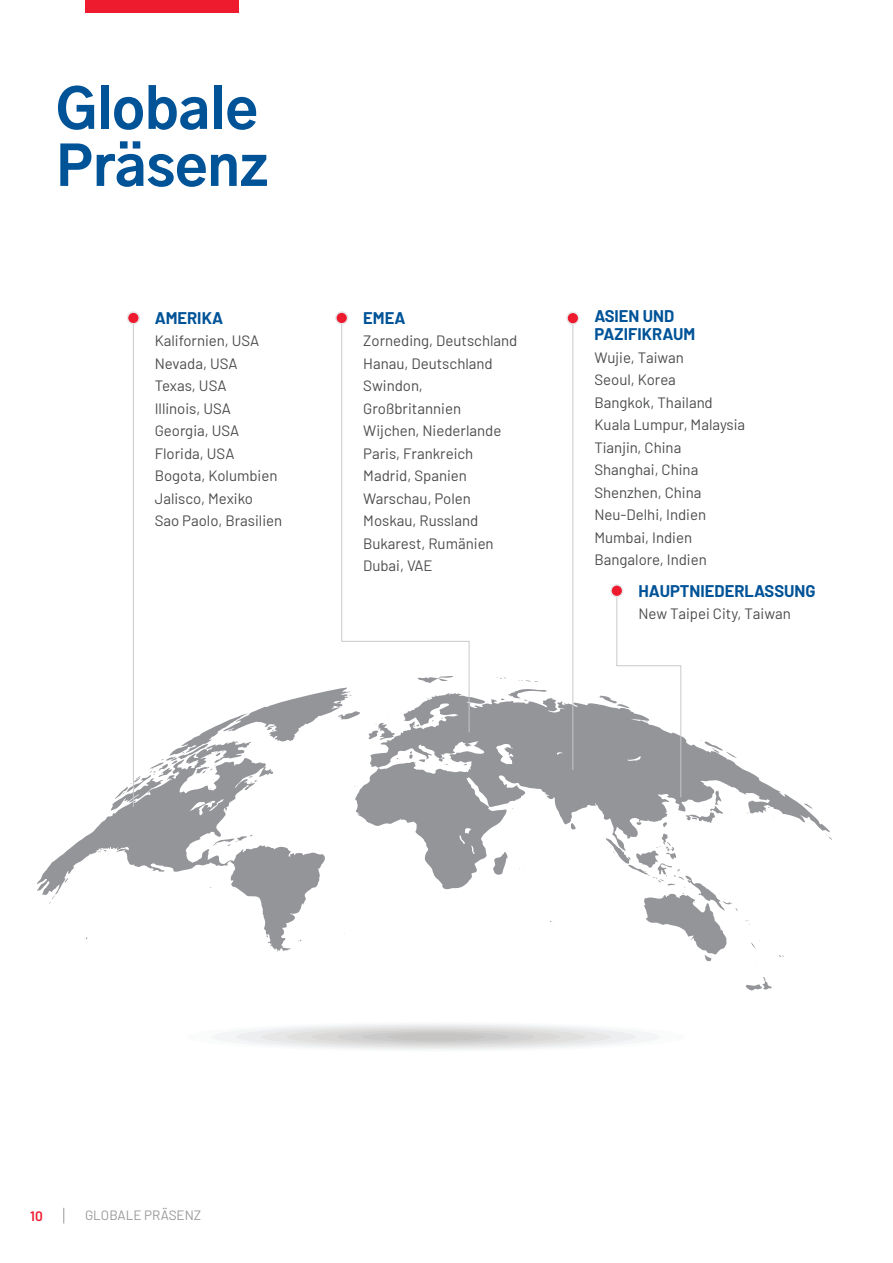
<style>
.page{position:relative;width:893px;height:1263px;background:#fff}
.page>*{position:absolute;margin:0;border:0;box-sizing:border-box;transform-origin:0 0}
.t1{font:800 54px/57px "Gothic A1";color:#015398}
.t2{font:700 16.5px/18px "Barlow";color:#015398}
.t3{font:15px/22.5px "Barlow";color:#4b4c4d}
.t4{font:600 13.65px "Barlow";color:#ee1a2e}
.t5{font:13.5px "Barlow";color:#98999a}
</style>
<div class="page">
<svg style="left:37px;top:675px;width:795px;height:316px"></svg>
<div style="left:186px;top:1022px;width:499px;height:30px;background:#fafbfb;border-radius:50%"></div>
<div style="left:211px;top:1023px;width:449px;height:27px;background:#f4f5f6;border-radius:50%"></div>
<div style="left:237px;top:1025px;width:398px;height:24px;background:#edeeef;border-radius:50%"></div>
<div style="left:262px;top:1026px;width:348px;height:21px;background:#e6e7e6;border-radius:50%"></div>
<div style="left:287px;top:1027px;width:298px;height:19px;background:#e0e0df;border-radius:50%"></div>
<div style="left:312px;top:1029px;width:248px;height:16px;background:#dad9d8;border-radius:50%"></div>
<div style="left:337px;top:1030px;width:198px;height:13px;background:#d3d2d2;border-radius:50%"></div>
<div style="left:362px;top:1032px;width:148px;height:10px;background:#cbcbcb;border-radius:50%"></div>
<div style="left:387px;top:1033px;width:98px;height:8px;background:#c6c5c4;border-radius:50%"></div>
<hr style="left:133px;top:312px;width:1px;height:495px;background:#c7c8ca">
<div style="left:128px;top:312px;width:11px;height:12px;background:#ee1a2e;border-radius:50%"></div>
<div style="left:127px;top:311px;width:13px;height:14px;border:2px solid #e6e7e9;border-radius:50%"></div>
<svg style="left:616px;top:587px;width:66px;height:211px"></svg>
<hr style="left:572px;top:316px;width:1px;height:454px;background:#c7c8ca">
<div style="left:611px;top:585px;width:12px;height:12px;background:#ee1a2e;border-radius:50%"></div>
<div style="left:610px;top:584px;width:13px;height:13px;border:2px solid #e6e7e9;border-radius:50%"></div>
<div style="left:567px;top:312px;width:12px;height:12px;background:#ee1a2e;border-radius:50%"></div>
<div style="left:566px;top:312px;width:13px;height:13px;border:2px solid #e6e7e9;border-radius:50%"></div>
<svg style="left:341px;top:313px;width:129px;height:420px"></svg>
<div style="left:336px;top:312px;width:12px;height:12px;background:#ee1a2e;border-radius:50%"></div>
<div style="left:335px;top:311px;width:13px;height:14px;border:2px solid #e6e7e9;border-radius:50%"></div>
<svg style="left:63px;top:1208px;width:1px;height:15px"></svg>
<div style="left:85px;top:0;width:153px;height:13px;background:#ee1a2e"></div>
<h1 class="t1" style="left:56px;top:78px;width:214px">Globale<br>Präsenz</h1>
<p class="t2" style="left:155px;top:307px;width:70px">AMERIKA</p>
<p class="t3" style="left:155px;top:328px;width:129px">Kalifornien, USA<br>Nevada, USA<br>Texas, USA<br>Illinois, USA<br>Georgia, USA<br>Florida, USA<br>Bogota, Kolumbien<br>Jalisco, Mexiko<br>Sao Paolo, Brasilien</p>
<p class="t2" style="left:363px;top:307px;width:44px">EMEA</p>
<p class="t3" style="left:363px;top:328px;width:156px">Zorneding, Deutschland<br>Hanau, Deutschland<br>Swindon,<br>Großbritannien<br>Wijchen, Niederlande<br>Paris, Frankreich<br>Madrid, Spanien<br>Warschau, Polen<br>Moskau, Russland<br>Bukarest, Rumänien<br>Dubai, VAE</p>
<p class="t2" style="left:594px;top:306px;width:102px">ASIEN UND<br>PAZIFIKRAUM</p>
<p class="t3" style="left:594px;top:345px;width:152px">Wujie, Taiwan<br>Seoul, Korea<br>Bangkok, Thailand<br>Kuala Lumpur, Malaysia<br>Tianjin, China<br>Shanghai, China<br>Shenzhen, China<br>Neu-Delhi, Indien<br>Mumbai, Indien<br>Bangalore, Indien</p>
<p class="t2" style="left:638px;top:581px;width:179px">HAUPTNIEDERLASSUNG</p>
<p class="t3" style="left:638px;top:602px;width:154px">New Taipei City, Taiwan</p>
<p class="t4" style="left:30px;top:1205px;width:14px">10</p>
<p class="t5" style="left:85px;top:1206px;width:118px">GLOBALE PRÄSENZ</p>
</div>
